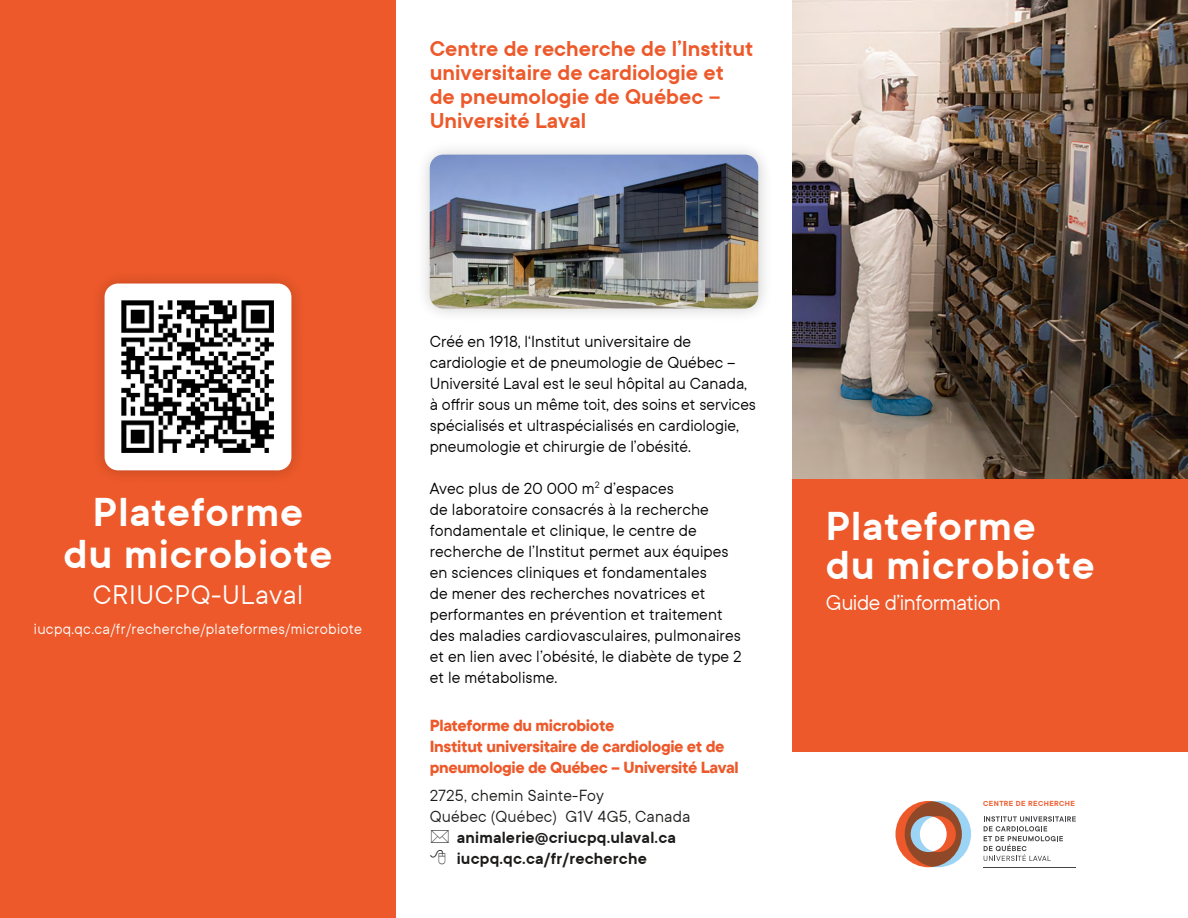
<style>
.page{position:relative;width:1188px;height:918px;background:#fff}
.page>*{position:absolute;margin:0;border:0;box-sizing:border-box;transform-origin:0 0}
.t1{font:600 45px/42px "TT Commons Classic";letter-spacing:.02em;color:#fff;text-align:center}
.t2{font:30px "TT Commons Classic";letter-spacing:.02em;color:#fff}
.t3{font:600 24px/24px "TT Commons Classic";color:#ed592a}
.t4{font:24px "TT Commons Classic";letter-spacing:-.02em;color:#fff}
.t5{font:18px/21px "TT Commons Classic";letter-spacing:.005em;color:#000}
.t6{font:700 18px/21px "TT Commons Classic";letter-spacing:-.02em;color:#ed592a}
.t7{font:600 18px/21px "TT Commons Classic";letter-spacing:.01em;color:#1d1c1b}
.t8{font:18px/21px "TT Commons Classic";letter-spacing:.01em;color:#1d1c1b}
.t9{font:16.5px "TT Commons Classic";letter-spacing:.02em;color:#fff}
.t10{font:600 8.25px "TT Commons Classic";letter-spacing:.045em;color:#ed592a}
</style>
<div class="page">
<div style="left:0;top:0;width:396px;height:918px;background:#ed592a"></div>
<div style="left:414px;top:140px;width:359px;height:184px;background:#000;opacity:.2"></div>
<img style="left:430px;top:155px;width:328px;height:154px">
<div style="left:89px;top:268px;width:218px;height:218px;background:#000;opacity:.2"></div>
<div style="left:105px;top:284px;width:186px;height:186px;background:#fff;border-radius:14px"></div>
<img style="left:121px;top:300px;width:153px;height:153px">
<hr style="left:984px;top:867px;width:92px;height:1px;background:#434346">
<svg style="left:984px;top:816px;width:92px;height:45px"></svg>
<svg style="left:896px;top:801px;width:75px;height:66px"></svg>
<div style="left:792px;top:478px;width:396px;height:274px;background:#ed592a"></div>
<img style="left:793px;top:0;width:395px;height:478px">
<svg style="left:792px;top:0;width:1px;height:479px"></svg>
<h3 class="t3" style="left:430px;top:35px;width:325px">Centre de recherche de l’Institut universitaire de cardiologie et de pneumologie de Québec –<br>Université Laval</h3>
<h1 class="t1" style="left:64px;top:489px;width:270px">Plateforme du microbiote</h1>
<h2 class="t2" style="left:93px;top:576px;width:212px">CRIUCPQ-ULaval</h2>
<p class="t9" style="left:34px;top:619px;width:330px">iucpq.qc.ca/fr/recherche/plateformes/microbiote</p>
<p class="t5" style="left:430px;top:330px;width:328px">Créé en 1918, l‘Institut universitaire de cardiologie et de pneumologie de Québec – Université Laval est le seul hôpital au Canada, à offrir sous un même toit, des soins et services spécialisés et ultraspécialisés en cardiologie, pneumologie et chirurgie de l’obésité.</p>
<p class="t5" style="left:430px;top:477px;width:314px">Avec plus de 20 000 m<sup>2</sup> d’espaces<br>de laboratoire consacrés à la recherche fondamentale et clinique, le centre de recherche de l’Institut permet aux équipes en sciences cliniques et fondamentales<br>de mener des recherches novatrices et performantes en prévention et traitement des maladies cardiovasculaires, pulmonaires et en lien avec l’obésité, le diabète de type 2 et le métabolisme.</p>
<p class="t6" style="left:430px;top:715px;width:311px">Plateforme du microbiote<br>Institut universitaire de cardiologie et de pneumologie de Québec – Université Laval</p>
<p class="t8" style="left:430px;top:784px;width:262px">2725, chemin Sainte-Foy<br>Québec (Québec) G1V 4G5, Canada</p>
<p class="t7" style="left:457px;top:826px;width:221px">animalerie@criucpq.ulaval.ca iucpq.qc.ca/fr/recherche</p>
<h1 class="t1" style="left:826px;top:506px;width:270px;line-height:39px;text-align:left">Plateforme du microbiote</h1>
<h3 class="t4" style="left:826px;top:588px;width:177px">Guide d’information</h3>
<p class="t10" style="left:983px;top:798px;width:93px">CENTRE DE RECHERCHE</p>
</div>
